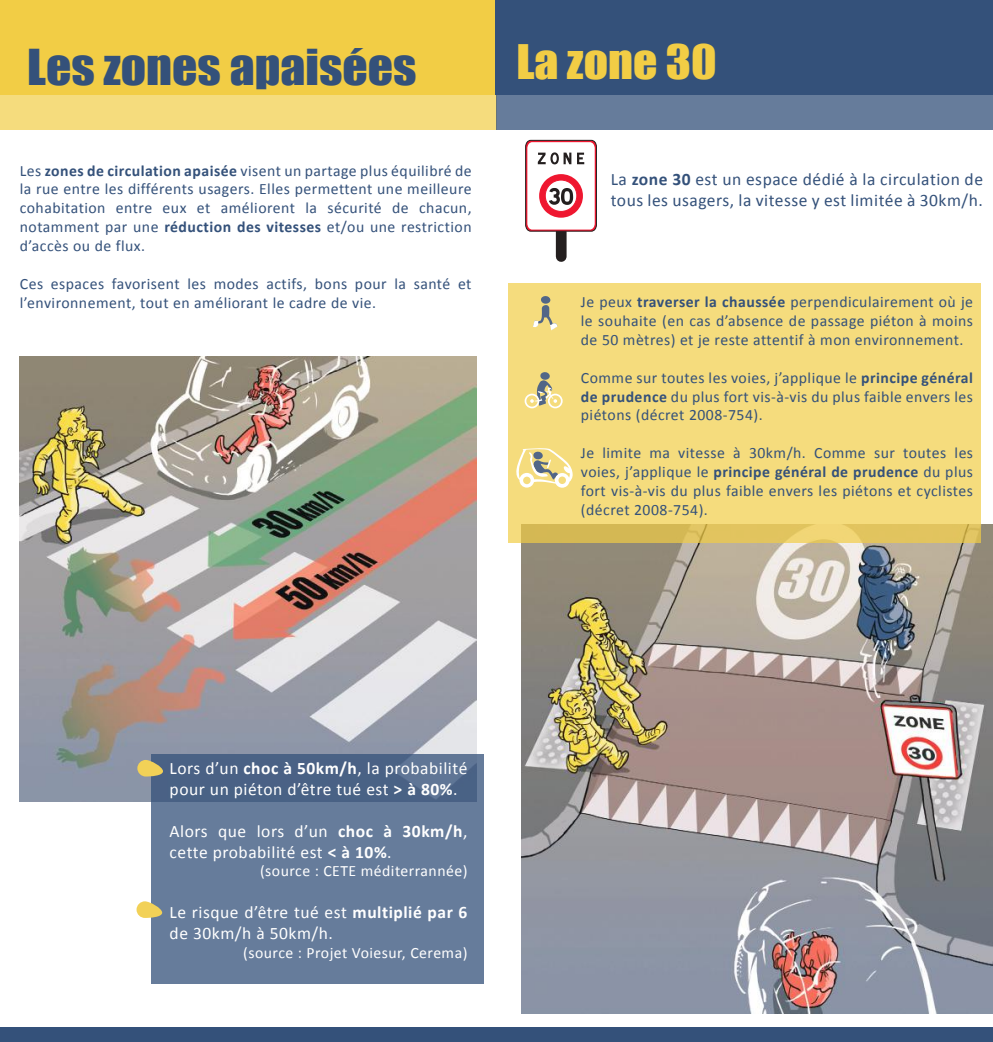
<style>
.page{position:relative;width:993px;height:1042px;background:#fff}
.page>*{position:absolute;margin:0;border:0;box-sizing:border-box;transform-origin:0 0}
.t1{font:45.5px "Impact";color:#34517a;scale:1.09 1}
.t2{font:43.75px "Impact";color:#f2cd45;scale:1.09 1}
.t3{font:17.5px/21px "Calibri";letter-spacing:.03em;color:#fff}
.t4{font:17.5px/21px "Calibri";letter-spacing:.03em;color:#34517a}
.t5{font:15.75px/18.9px "Calibri";letter-spacing:.03em;color:#34517a;text-align:justify}
.t6{font:15.75px "Calibri";letter-spacing:.03em;color:#fff}
.s1{font-weight:700}
</style>
<div class="page">
<img style="left:20px;top:356px;width:456px;height:445px">
<img style="left:521px;top:524px;width:471px;height:490px">
<div style="left:0;top:0;width:496px;height:95px;background:#f2cd45"></div>
<div style="left:0;top:95px;width:496px;height:34px;background:#f5dc7d"></div>
<div style="left:0;top:1027px;width:992px;height:15px;background:#34517a"></div>
<svg style="left:151px;top:754px;width:333px;height:229px;background:#607797"></svg>
<svg style="left:137px;top:760px;width:26px;height:16px"></svg>
<svg style="left:136px;top:901px;width:26px;height:17px"></svg>
<div style="left:495px;top:0;width:497px;height:94px;background:#34517a"></div>
<div style="left:508px;top:283px;width:472px;height:259px;background:#f5dc7d"></div>
<div style="left:555px;top:232px;width:11px;height:24px;background:#241f1f"></div>
<svg style="left:525px;top:140px;width:71px;height:91px"></svg>
<svg style="left:533px;top:296px;width:24px;height:34px"></svg>
<svg style="left:524px;top:372px;width:38px;height:36px"></svg>
<svg style="left:516px;top:448px;width:56px;height:40px"></svg>
<div style="left:496px;top:93px;width:496px;height:37px;background:#667c9b"></div>
<h1 class="t1" style="left:27px;top:32px;width:359px">Les zones apaisées</h1>
<p class="t5" style="left:20px;top:161px;width:453px">Les <span class="s1">zones de circulation apaisée</span> visent un partage plus équilibré de la rue entre les différents usagers. Elles permettent une meilleure cohabitation entre eux et améliorent la sécurité de chacun, notamment par une <span class="s1">réduction des vitesses</span> et/ou une restriction d’accès ou de flux.</p>
<p class="t5" style="left:20px;top:274px;width:453px">Ces espaces favorisent les modes actifs, bons pour la santé et l’environnement, tout en améliorant le cadre de vie.</p>
<h2 class="t2" style="left:516px;top:28px;width:185px">La zone 30</h2>
<p class="t4" style="left:610px;top:168px;width:374px">La <span class="s1">zone 30</span> est un espace dédié à la circulation de tous les usagers, la vitesse y est limitée à 30km/h.</p>
<p class="t5" style="left:580px;top:292px;width:393px">Je peux <span class="s1">traverser la chaussée</span> perpendiculairement où je le souhaite (en cas d’absence de passage piéton à moins de 50 mètres) et je reste attentif à mon environnement.</p>
<p class="t5" style="left:580px;top:368px;width:393px">Comme sur toutes les voies, j’applique le <span class="s1">principe général de prudence</span> du plus fort vis-à-vis du plus faible envers les piétons (décret 2008-754).</p>
<p class="t5" style="left:580px;top:444px;width:393px">Je limite ma vitesse à 30km/h. Comme sur toutes les voies, j’applique le <span class="s1">principe général de prudence</span> du plus fort vis-à-vis du plus faible envers les piétons et cyclistes (décret 2008-754).</p>
<p class="t3" style="left:169px;top:757px;width:299px">Lors d’un <span class="s1">choc à 50km/h</span>, la probabilité pour un piéton d’être tué est <span class="s1">&gt; à 80%</span>.</p>
<p class="t3" style="left:169px;top:820px;width:299px">Alors que lors d’un <span class="s1">choc à 30km/h</span>, cette probabilité est <span class="s1">&lt; à 10%</span>.</p>
<p class="t6" style="left:260px;top:861px;width:209px">(source : CETE méditerrannée)</p>
<p class="t3" style="left:169px;top:902px;width:299px">Le risque d’être tué est <span class="s1">multiplié par 6 </span>de 30km/h à 50km/h.</p>
<p class="t6" style="left:243px;top:943px;width:226px">(source : Projet Voiesur, Cerema)</p>
</div>
